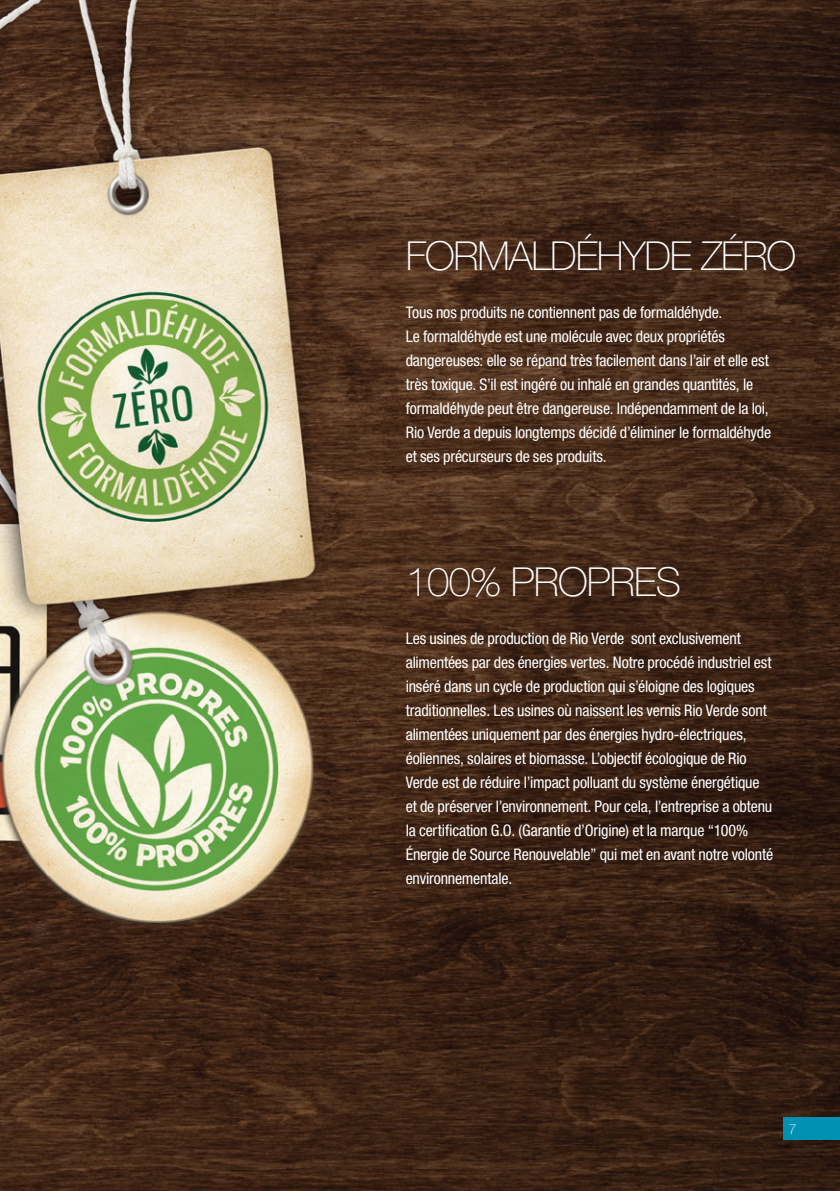
<style>
.page{position:relative;width:840px;height:1191px;background:#fff}
.page>*{position:absolute;margin:0;border:0;box-sizing:border-box;transform-origin:0 0}
.t1{font:100 40px "Helvetica Neue LT Std";letter-spacing:-.03em;color:#fff}
.t2{font:condensed 16px/24px "Helvetica Neue LT Std";letter-spacing:-.01em;color:#fff}
.t3{font:100 14px "Helvetica Neue LT Std";color:#fff}
</style>
<div class="page">
<img style="left:0;top:0;width:839px;height:1191px">
<div style="left:782px;top:1117px;width:57px;height:23px;background:#0091b2"></div>
<h1 class="t1" style="left:405px;top:232px;width:392px">FORMALDÉHYDE ZÉRO</h1>
<p class="t2" style="left:405px;top:300px;width:367px">Tous nos produits ne contiennent pas de formaldéhyde.<br>Le formaldéhyde est une molécule avec deux propriétés dangereuses: elle se répand très facilement dans l’air et elle est très toxique. S’il est ingéré ou inhalé en grandes quantités, le formaldéhyde peut être dangereuse. Indépendamment de la loi, Rio Verde a depuis longtemps décidé d’éliminer le formaldéhyde et ses précurseurs de ses produits.</p>
<h1 class="t1" style="left:405px;top:558px;width:277px">100% PROPRES</h1>
<p class="t2" style="left:405px;top:626px;width:369px">Les usines de production de Rio Verde sont exclusivement alimentées par des énergies vertes. Notre procédé industriel est inséré dans un cycle de production qui s’éloigne des logiques traditionnelles. Les usines où naissent les vernis Rio Verde sont alimentées uniquement par des énergies hydro-électriques, éoliennes, solaires et biomasse. L’objectif écologique de Rio Verde est de réduire l’impact polluant du système énergétique et de préserver l’environnement. Pour cela, l’entreprise a obtenu la certification G.O. (Garantie d’Origine) et la marque “100% Énergie de Source Renouvelable” qui met en avant notre volonté environnementale.</p>
<p class="t3" style="left:788px;top:1120px;width:9px">7</p>
</div>
